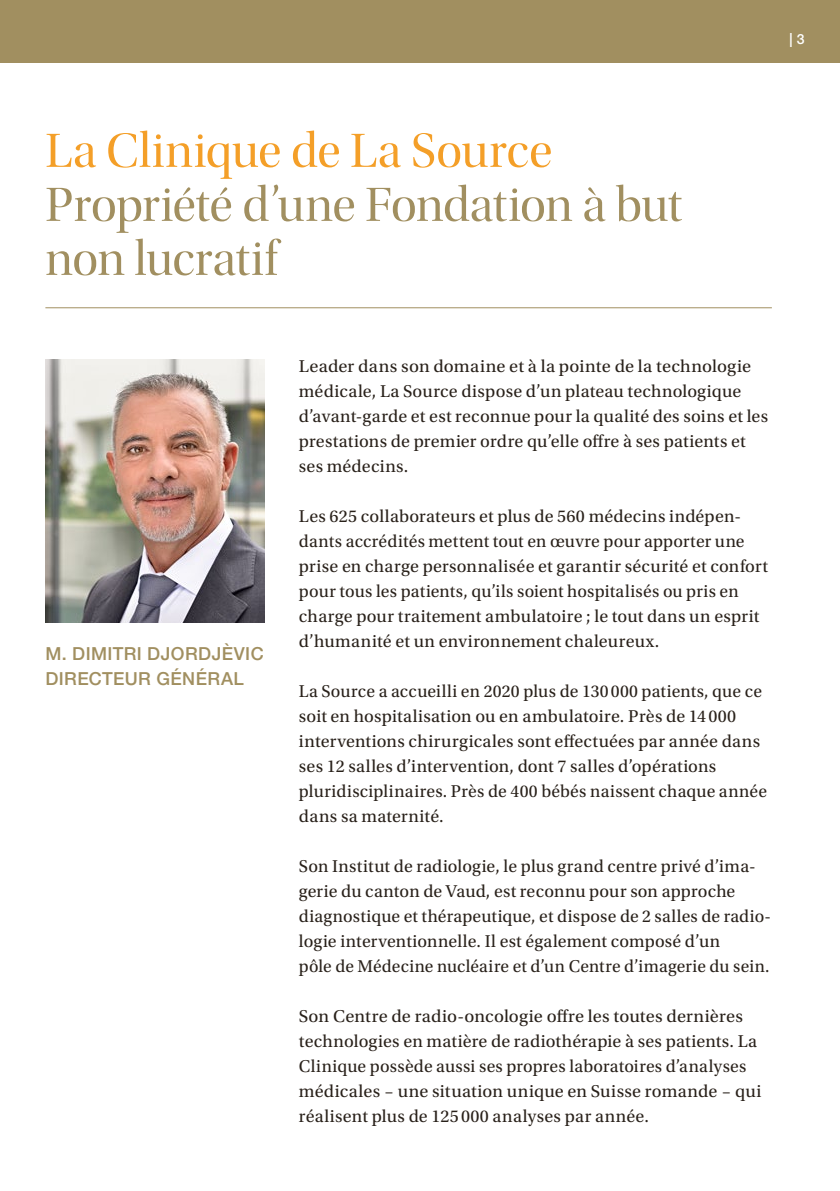
<style>
.page{position:relative;width:840px;height:1191px;background:#fff}
.page>*{position:absolute;margin:0;border:0;box-sizing:border-box;transform-origin:0 0}
.t1{font:50px/54px "Utopia Std Disp";letter-spacing:-.015em;color:#a18f60}
.t2{font:50px "Utopia Std Disp";color:#f49f28}
.t3{font:18px/25px "Utopia Std";letter-spacing:.01em;color:#29211a}
.t4{font:500 18px/25px "Helvetica Neue LT Std";letter-spacing:.02em;color:#a18f60}
.t5{font:500 14px "Helvetica Neue LT Std";color:#fff}
</style>
<div class="page">
<img style="left:45px;top:360px;width:220px;height:263px">
<hr style="left:45px;top:307px;width:726px;height:1px;background:#a18f60">
<div style="left:0;top:0;width:839px;height:62px;background:#a18f60"></div>
<h1 class="t2" style="left:45px;top:124px;width:508px">La Clinique de La Source</h1>
<h1 class="t1" style="left:45px;top:179px;width:638px">Propriété d’une Fondation à but non lucratif</h1>
<p class="t5" style="left:789px;top:31px;width:17px">| 3</p>
<p class="t4" style="left:45px;top:640px;width:220px">M. DIMITRI DJORDJÈVIC<br>DIRECTEUR GÉNÉRAL</p>
<p class="t3" style="left:299px;top:354px;width:470px">Leader dans son domaine et à la pointe de la technologie médicale, La Source dispose d’un plateau technologique d’avant-garde et est reconnue pour la qualité des soins et les prestations de premier ordre qu’elle offre à ses patients et ses médecins.</p>
<p class="t3" style="left:299px;top:504px;width:470px">Les 625 collaborateurs et plus de 560 médecins indépen&shy;dants accrédités mettent tout en œuvre pour apporter une prise en charge personnalisée et garantir sécurité et confort pour tous les patients, qu’ils soient hospitalisés ou pris en charge pour traitement ambulatoire ; le tout dans un esprit d’humanité et un environnement chaleureux.</p>
<p class="t3" style="left:299px;top:679px;width:469px">La Source a accueilli en 2020 plus de 130000 patients, que ce soit en hospitalisation ou en ambulatoire. Près de 14000 interventions chirurgicales sont effectuées par année dans ses 12 salles d’intervention, dont 7 salles d’opérations pluridisciplinaires. Près de 400 bébés naissent chaque année dans sa maternité.</p>
<p class="t3" style="left:299px;top:854px;width:473px">Son Institut de radiologie, le plus grand centre privé d’ima&shy;gerie du canton de Vaud, est reconnu pour son approche diagnostique et thérapeutique, et dispose de 2 salles de radio&shy;logie interventionnelle. Il est également composé d’un<br>pôle de Médecine nucléaire et d’un Centre d’imagerie du sein.</p>
<p class="t3" style="left:299px;top:1004px;width:464px">Son Centre de radio-oncologie offre les toutes dernières technologies en matière de radiothérapie à ses patients. La Clinique possède aussi ses propres laboratoires d’analyses médicales – une situation unique en Suisse romande – qui réalisent plus de 125000 analyses par année.</p>
</div>
